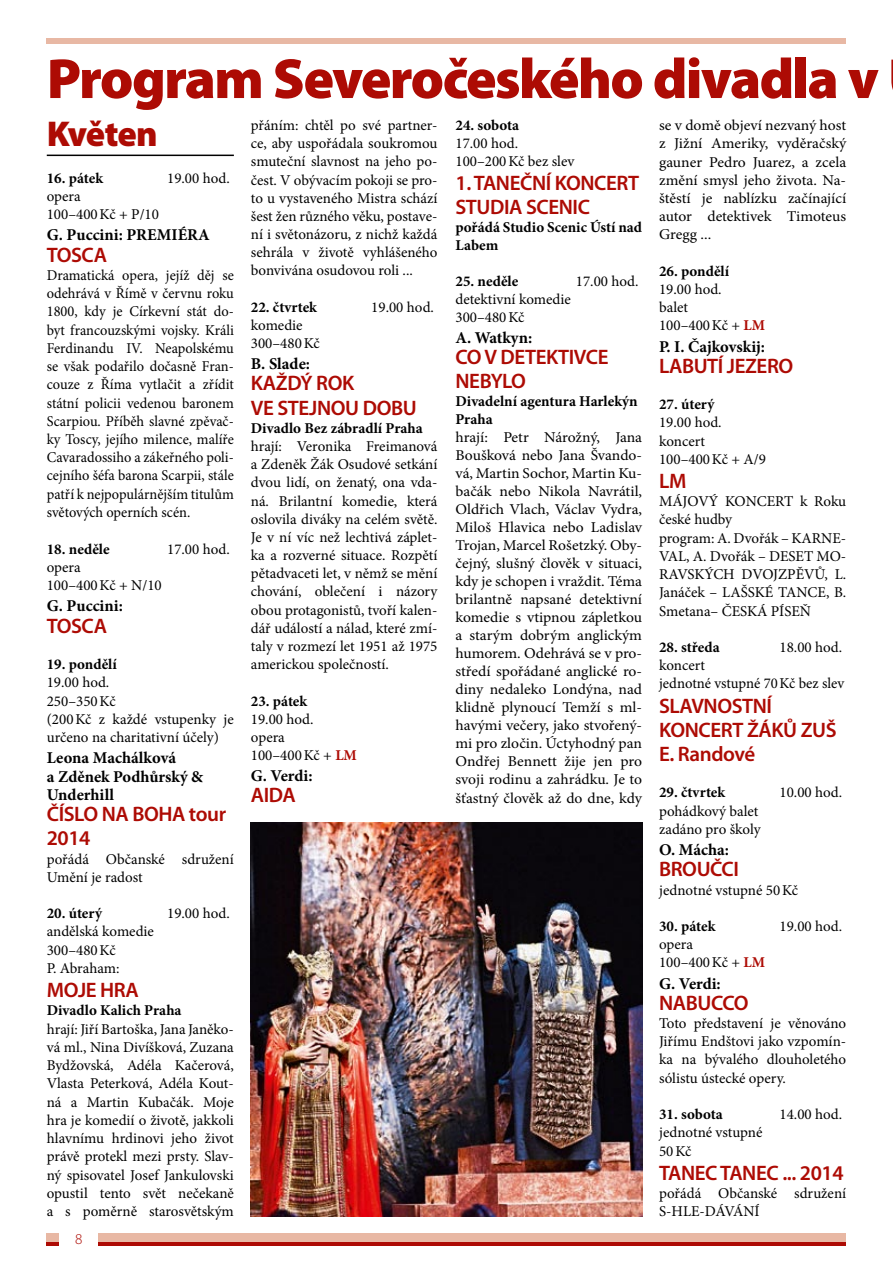
<style>
.page{position:relative;width:893px;height:1263px;background:#fff}
.page>*{position:absolute;margin:0;border:0;box-sizing:border-box;transform-origin:0 0}
.t1{font:900 57px "Myriad Pro";letter-spacing:-.03em;color:#ad0b04}
.t2{font:900 36px "Myriad Pro";letter-spacing:-.025em;color:#ad0b04}
.t3{font:600 21px/24.2px "Myriad Pro";letter-spacing:-.02em;color:#ad0b04}
.t4{font:700 16.5px/18.3px "Minion Pro";color:#000}
.t5{font:15px/18.1px "Minion Pro";color:#000}
.t6{font:15px/18px "Minion Pro";color:#000;text-align:justify;scale:1.04 1}
.t7{font:15px/18.3px "Minion Pro";color:#000;text-align:justify;scale:.96 1}
.t8{font:700 15px/18px "Minion Pro";color:#000}
.t9{font:300 15px "Myriad Pro";color:#ad0b04}
.s1{font-weight:700;color:#ad0b04}
</style>
<div class="page">
<hr style="left:47px;top:1242px;width:799px;height:4px;background:#ad0b04">
<div style="left:47px;top:1233px;width:799px;height:9px;background:#e8b8a4"></div>
<div style="left:47px;top:38px;width:799px;height:6px;background:#e8b8a4"></div>
<hr style="left:47px;top:155px;width:187px;height:1px;background:#000">
<img style="left:251px;top:822px;width:391px;height:394px">
<div style="left:60px;top:1233px;width:38px;height:30px;background:#fff"></div>
<h1 class="t1" style="left:47px;top:46px;width:834px">Program Severočeského divadla v</h1>
<h2 class="t2" style="left:47px;top:113px;width:113px">Květen</h2>
<p class="t8" style="left:47px;top:169px;width:58px">16. pátek</p>
<p class="t5" style="left:167px;top:169px;width:64px">19.00 hod.</p>
<p class="t5" style="left:47px;top:187px;width:114px">opera<br>100–400Kč + P/10</p>
<p class="t4" style="left:47px;top:226px;width:165px">G. Puccini: PREMIÉRA</p>
<h3 class="t3" style="left:47px;top:243px;width:62px">TOSCA</h3>
<p class="t7" style="left:47px;top:266px;width:196px">Dramatická opera, jejíž děj se odehrává v Římě v červnu roku 1800, kdy je Církevní stát do&shy;byt francouzskými vojsky. Králi Ferdinandu IV. Neapolskému se však podařilo dočasně Fran&shy;couze z Říma vytlačit a zřídit státní policii vedenou baronem Scarpiou. Příběh slavné zpěvač&shy;ky Toscy, jejího milence, malíře Cavaradossiho a zákeřného poli&shy;cejního šéfa barona Scarpii, stále patří k nejpopulárnějším titulům světových operních scén.</p>
<p class="t8" style="left:47px;top:539px;width:64px">18. neděle</p>
<p class="t5" style="left:167px;top:540px;width:64px">17.00 hod.</p>
<p class="t5" style="left:47px;top:558px;width:116px">opera<br>100–400Kč + N/10</p>
<p class="t4" style="left:47px;top:597px;width:78px">G. Puccini:</p>
<h3 class="t3" style="left:47px;top:614px;width:62px">TOSCA</h3>
<p class="t8" style="left:47px;top:655px;width:72px">19. pondělí</p>
<p class="t5" style="left:47px;top:673px;width:189px">19.00 hod.<br>250–350Kč<br>(200Kč z každé vstupenky je určeno na charitativní účely)</p>
<p class="t4" style="left:47px;top:749px;width:158px">Leona Machálková<br>a Zděnek Podhůrský &amp;<br>Underhill</p>
<h3 class="t3" style="left:47px;top:802px;width:181px">ČÍSLO NA BOHA tour<br>2014</h3>
<p class="t5" style="left:47px;top:850px;width:189px">pořádá Občanské sdružení<br>Umění je radost</p>
<p class="t8" style="left:47px;top:904px;width:57px">20. úterý</p>
<p class="t5" style="left:167px;top:904px;width:64px">19.00 hod.</p>
<p class="t5" style="left:47px;top:923px;width:109px">andělská komedie<br>300–480Kč<br>P. Abraham:</p>
<h3 class="t3" style="left:47px;top:978px;width:94px">MOJE HRA</h3>
<p class="t8" style="left:47px;top:1001px;width:136px">Divadlo Kalich Praha</p>
<p class="t5" style="left:47px;top:1020px;width:189px;text-align:justify">hrají: Jiří Bartoška, Jana Janěko&shy;vá ml., Nina Divíšková, Zuzana Bydžovská, Adéla Kačerová, Vlasta Peterková, Adéla Kout&shy;ná a Martin Kubačák. Moje hra je komedií o životě, jakkoli hlavnímu hrdinovi jeho život právě protekl mezi prsty. Slav&shy;ný spisovatel Josef Jankulovski opustil tento svět nečekaně a s poměrně starosvětským</p>
<p class="t9" style="left:75px;top:1231px;width:9px">8</p>
<p class="t5" style="left:251px;top:116px;width:188px;text-align:justify">přáním: chtěl po své partner&shy;ce, aby uspořádala soukromou smuteční slavnost na jeho po&shy;čest. V obývacím pokoji se pro&shy;to u vystaveného Mistra schází šest žen různého věku, postave&shy;ní i světonázoru, z nichž každá sehrála v životě vyhlášeného bonvivána osudovou roli ...</p>
<p class="t8" style="left:251px;top:298px;width:67px">22. čtvrtek</p>
<p class="t5" style="left:371px;top:298px;width:64px">19.00 hod.</p>
<p class="t5" style="left:251px;top:316px;width:70px">komedie<br>300–480Kč</p>
<p class="t4" style="left:251px;top:355px;width:61px">B. Slade:</p>
<h3 class="t3" style="left:251px;top:372px;width:167px">KAŽDÝ ROK<br>VE STEJNOU DOBU</h3>
<p class="t8" style="left:251px;top:419px;width:173px">Divadlo Bez zábradlí Praha</p>
<p class="t5" style="left:251px;top:437px;width:188px;text-align:justify">hrají: Veronika Freimanová a Zdeněk Žák Osudové setkání dvou lidí, on ženatý, ona vda&shy;ná. Brilantní komedie, která oslovila diváky na celém světě.<br>Je v ní víc než lechtivá záplet&shy;ka a rozverné situace. Rozpětí pětadvaceti let, v němž se mění chování, oblečení i názory obou protagonistů, tvoří kalen&shy;dář událostí a nálad, které zmí&shy;taly v rozmezí let 1951 až 1975 americkou společností.</p>
<p class="t8" style="left:251px;top:691px;width:58px">23. pátek</p>
<p class="t5" style="left:251px;top:710px;width:108px">19.00 hod.<br>opera<br>100–400Kč + <span class="s1">LM</span></p>
<p class="t4" style="left:251px;top:766px;width:63px">G. Verdi:</p>
<h3 class="t3" style="left:251px;top:784px;width:47px">AIDA</h3>
<p class="t8" style="left:455px;top:116px;width:65px">24. sobota</p>
<p class="t5" style="left:455px;top:134px;width:120px">17.00 hod.<br>100–200Kč bez slev</p>
<h3 class="t3" style="left:455px;top:171px;width:185px">1. TANEČNÍ KONCERT<br>STUDIA SCENIC</h3>
<p class="t8" style="left:455px;top:218px;width:188px">pořádá Studio Scenic Ústí nad<br>Labem</p>
<p class="t8" style="left:455px;top:272px;width:64px">25. neděle</p>
<p class="t5" style="left:576px;top:272px;width:64px">17.00 hod.</p>
<p class="t5" style="left:455px;top:290px;width:117px">detektivní komedie<br>300–480Kč</p>
<p class="t4" style="left:455px;top:328px;width:78px">A. Watkyn:</p>
<h3 class="t3" style="left:455px;top:345px;width:155px">CO V DETEKTIVCE<br>NEBYLO</h3>
<p class="t8" style="left:455px;top:392px;width:184px">Divadelní agentura Harlekýn<br>Praha</p>
<p class="t6" style="left:455px;top:428px;width:181px">hrají: Petr Nárožný, Jana Boušková nebo Jana Švando&shy;vá, Martin Sochor, Martin Ku&shy;bačák nebo Nikola Navrátil, Oldřich Vlach, Václav Vydra, Miloš Hlavica nebo Ladislav Trojan, Marcel Rošetzký. Oby&shy;čejný, slušný člověk v situaci, kdy je schopen i vraždit. Téma brilantně napsané detektivní komedie s vtipnou zápletkou a starým dobrým anglickým humorem. Odehrává se v pro&shy;středí spořádané anglické ro&shy;diny nedaleko Londýna, nad klidně plynoucí Temží s ml&shy;havými večery, jako stvořený&shy;mi pro zločin. Úctyhodný pan Ondřej Bennett žije jen pro svoji rodinu a zahrádku. Je to šťastný člověk až do dne, kdy</p>
<p class="t6" style="left:659px;top:116px;width:181px">se v domě objeví nezvaný host z Jižní Ameriky, vyděračský gauner Pedro Juarez, a zcela změní smysl jeho života. Na&shy;štěstí je nablízku začínající autor detektivek Timoteus Gregg ...</p>
<p class="t8" style="left:659px;top:262px;width:72px">26. pondělí</p>
<p class="t5" style="left:659px;top:280px;width:108px">19.00 hod.<br>balet<br>100–400Kč + <span class="s1">LM</span></p>
<p class="t4" style="left:659px;top:337px;width:108px">P. I. Čajkovskij:</p>
<h3 class="t3" style="left:659px;top:354px;width:136px">LABUTÍ JEZERO</h3>
<p class="t8" style="left:659px;top:395px;width:57px">27. úterý</p>
<p class="t5" style="left:659px;top:414px;width:108px">19.00 hod. koncert<br>100–400Kč + A/9</p>
<h3 class="t3" style="left:659px;top:469px;width:29px">LM</h3>
<p class="t5" style="left:659px;top:492px;width:189px">MÁJOVÝ KONCERT k Roku české hudby<br>program: A. Dvořák – KARNE-<br>VAL, A. Dvořák – DESET MO-<br>RAVSKÝCH DVOJZPĚVŮ, L.<br>Janáček – LAŠSKÉ TANCE, B.<br>Smetana– ČESKÁ PÍSEŇ</p>
<p class="t8" style="left:659px;top:638px;width:62px">28. středa</p>
<p class="t5" style="left:779px;top:638px;width:64px">18.00 hod.</p>
<p class="t5" style="left:659px;top:656px;width:187px">koncert<br>jednotné vstupné 70Kč bez slev</p>
<h3 class="t3" style="left:659px;top:694px;width:179px">SLAVNOSTNÍ<br>KONCERT ŽÁKŮ ZUŠ<br>E. Randové</h3>
<p class="t8" style="left:659px;top:783px;width:67px">29. čtvrtek</p>
<p class="t5" style="left:779px;top:784px;width:64px">10.00 hod.</p>
<p class="t5" style="left:659px;top:802px;width:103px">pohádkový balet zadáno pro školy</p>
<p class="t4" style="left:659px;top:840px;width:71px">O. Mácha:</p>
<h3 class="t3" style="left:659px;top:857px;width:81px">BROUČCI</h3>
<p class="t5" style="left:659px;top:881px;width:141px">jednotné vstupné 50Kč</p>
<p class="t8" style="left:659px;top:917px;width:58px">30. pátek</p>
<p class="t5" style="left:779px;top:917px;width:64px">19.00 hod.</p>
<p class="t5" style="left:659px;top:935px;width:108px">opera<br>100–400Kč + <span class="s1">LM</span></p>
<p class="t4" style="left:659px;top:974px;width:63px">G. Verdi:</p>
<h3 class="t3" style="left:659px;top:991px;width:91px">NABUCCO</h3>
<p class="t5" style="left:659px;top:1014px;width:189px;text-align:justify">Toto představení je věnováno Jiřímu Endštovi jako vzpomín&shy;ka na bývalého dlouholetého sólistu ústecké opery.</p>
<p class="t8" style="left:659px;top:1105px;width:65px">31. sobota</p>
<p class="t5" style="left:779px;top:1105px;width:64px">14.00 hod.</p>
<p class="t5" style="left:659px;top:1123px;width:105px">jednotné vstupné<br>50Kč</p>
<h3 class="t3" style="left:659px;top:1161px;width:186px">TANEC TANEC ... 2014</h3>
<p class="t5" style="left:659px;top:1184px;width:189px">pořádá Občanské sdružení<br>S-HLE-DÁVÁNÍ</p>
</div>
